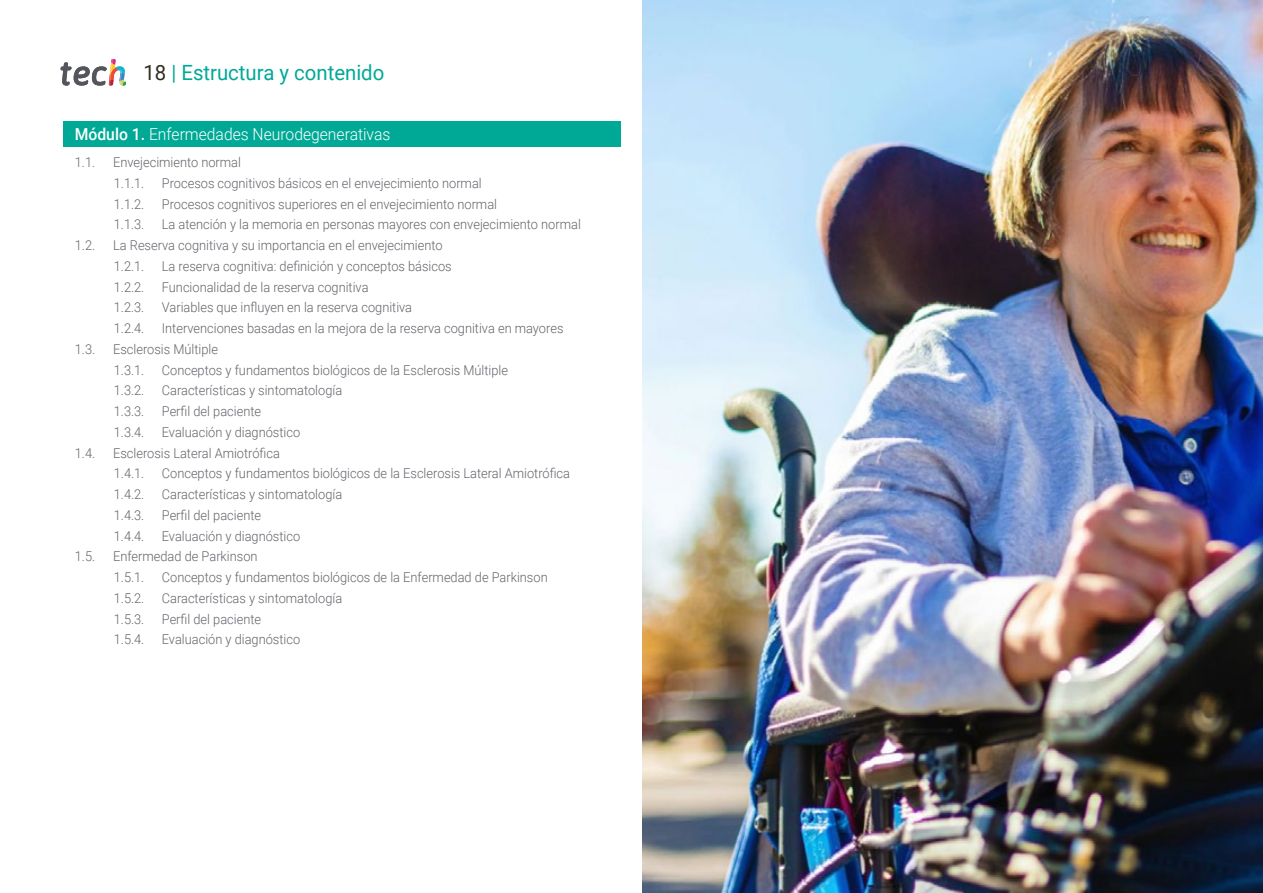
<style>
.page{position:relative;width:1263px;height:893px;background:#fff}
.page>*{position:absolute;margin:0;border:0;box-sizing:border-box;transform-origin:0 0}
.t1{font:21px "Roboto";color:#00a996}
.t2{font:300 16.5px "Roboto";color:#fff;scale:.95 1}
.t3{font:300 13.5px/20.7px "Roboto";color:#61646a;scale:.95 1}
.s1{color:#312e20}
.s2{font-weight:500}
</style>
<div class="page">
<img style="left:642px;top:0;width:621px;height:893px">
<div style="left:64px;top:121px;width:557px;height:25px;background:#00a996"></div>
<svg style="left:61px;top:59px;width:65px;height:27px"></svg>
<h1 class="t1" style="left:144px;top:57px;width:242px"><span class="s1">18</span> | Estructura y contenido</h1>
<p class="t2" style="left:75px;top:123px;width:334px"><span class="s2">Módulo 1.</span> Enfermedades Neurodegenerativas</p>
<p class="t3" style="left:75px;top:151px;width:23px">1.1.</p>
<p class="t3" style="left:113px;top:151px;width:136px">Envejecimiento normal<br>1.1.1.</p>
<p class="t3" style="left:162px;top:172px;width:338px">Procesos cognitivos básicos en el envejecimiento normal</p>
<p class="t3" style="left:114px;top:193px;width:34px">1.1.2.</p>
<p class="t3" style="left:162px;top:193px;width:354px">Procesos cognitivos superiores en el envejecimiento normal</p>
<p class="t3" style="left:114px;top:214px;width:34px">1.1.3.</p>
<p class="t3" style="left:162px;top:214px;width:443px">La atención y la memoria en personas mayores con envejecimiento normal</p>
<p class="t3" style="left:75px;top:234px;width:23px">1.2.</p>
<p class="t3" style="left:113px;top:234px;width:348px">La Reserva cognitiva y su importancia en el envejecimiento<br>1.2.1.</p>
<p class="t3" style="left:162px;top:255px;width:307px">La reserva cognitiva: definición y conceptos básicos</p>
<p class="t3" style="left:114px;top:276px;width:34px">1.2.2.</p>
<p class="t3" style="left:162px;top:276px;width:219px">Funcionalidad de la reserva cognitiva</p>
<p class="t3" style="left:114px;top:297px;width:34px">1.2.3.</p>
<p class="t3" style="left:162px;top:297px;width:265px">Variables que influyen en la reserva cognitiva</p>
<p class="t3" style="left:114px;top:317px;width:34px">1.2.4.</p>
<p class="t3" style="left:162px;top:317px;width:424px">Intervenciones basadas en la mejora de la reserva cognitiva en mayores</p>
<p class="t3" style="left:75px;top:338px;width:23px">1.3.</p>
<p class="t3" style="left:113px;top:338px;width:112px">Esclerosis Múltiple<br>1.3.1.</p>
<p class="t3" style="left:162px;top:359px;width:366px">Conceptos y fundamentos biológicos de la Esclerosis Múltiple</p>
<p class="t3" style="left:114px;top:380px;width:34px">1.3.2.</p>
<p class="t3" style="left:162px;top:380px;width:191px">Características y sintomatología</p>
<p class="t3" style="left:114px;top:400px;width:34px">1.3.3.</p>
<p class="t3" style="left:162px;top:400px;width:106px">Perfil del paciente</p>
<p class="t3" style="left:114px;top:421px;width:34px">1.3.4.</p>
<p class="t3" style="left:162px;top:421px;width:147px">Evaluación y diagnóstico</p>
<p class="t3" style="left:75px;top:442px;width:23px">1.4.</p>
<p class="t3" style="left:113px;top:442px;width:177px">Esclerosis Lateral Amiotrófica<br>1.4.1.</p>
<p class="t3" style="left:162px;top:463px;width:431px">Conceptos y fundamentos biológicos de la Esclerosis Lateral Amiotrófica</p>
<p class="t3" style="left:114px;top:483px;width:34px">1.4.2.</p>
<p class="t3" style="left:162px;top:483px;width:191px">Características y sintomatología</p>
<p class="t3" style="left:114px;top:504px;width:34px">1.4.3.</p>
<p class="t3" style="left:162px;top:504px;width:106px">Perfil del paciente</p>
<p class="t3" style="left:114px;top:525px;width:34px">1.4.4.</p>
<p class="t3" style="left:162px;top:525px;width:147px">Evaluación y diagnóstico</p>
<p class="t3" style="left:75px;top:546px;width:23px">1.5.</p>
<p class="t3" style="left:113px;top:546px;width:154px">Enfermedad de Parkinson<br>1.5.1.</p>
<p class="t3" style="left:162px;top:566px;width:408px">Conceptos y fundamentos biológicos de la Enfermedad de Parkinson</p>
<p class="t3" style="left:114px;top:587px;width:34px">1.5.2.</p>
<p class="t3" style="left:162px;top:587px;width:191px">Características y sintomatología</p>
<p class="t3" style="left:114px;top:608px;width:34px">1.5.3.</p>
<p class="t3" style="left:162px;top:608px;width:106px">Perfil del paciente</p>
<p class="t3" style="left:114px;top:629px;width:34px">1.5.4.</p>
<p class="t3" style="left:162px;top:629px;width:147px">Evaluación y diagnóstico</p>
</div>
